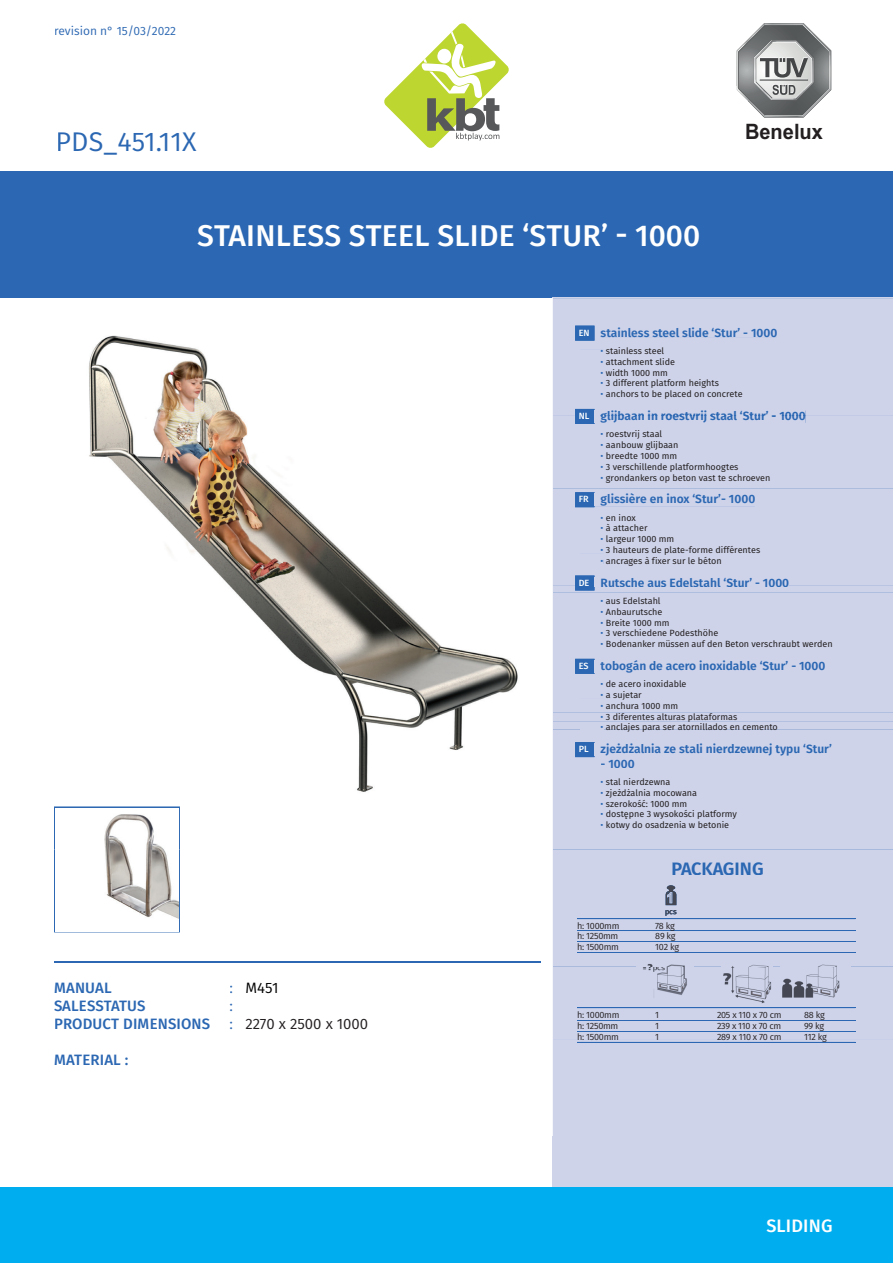
<style>
.page{position:relative;width:893px;height:1263px;background:#fff}
.page>*{position:absolute;margin:0;border:0;box-sizing:border-box;transform-origin:0 0}
.t1{font:500 30px "Fira Sans";letter-spacing:.01em;color:#fff}
.t2{font:27px "Fira Sans";color:#2b67b2}
.t3{font:700 21.3px "Arial";color:#231f20;scale:.94 1}
.t4{font:600 18px "Fira Sans";color:#2b67b2}
.t5{font:500 18px "Fira Sans";letter-spacing:.01em;color:#fff}
.t6{font:500 15px "Fira Sans";letter-spacing:.01em;color:#2b67b2}
.t7{font:15px "Fira Sans";color:#231f20}
.t8{font:15px "Fira Sans";color:#000}
.t9{font:15px "Fira Sans";color:#2b67b2}
.t10{font:700 14.4px "Arial";color:#ced3ea}
.t11{font:600 12px "Fira Sans";color:#2b67b2}
.t12{font:12px "Fira Sans";color:#2b67b2}
.t13{font:9.15px "Fira Sans";letter-spacing:-.03em;color:#231f20}
.t14{font:9px "Fira Sans";color:#231f20}
.t15{font:500 9px "Fira Sans";color:#fff}
.s1{font-weight:500;font-size:9px}
.s2{color:#2b67b2}
</style>
<div class="page">
<div style="left:0;top:178px;width:893px;height:120px;background:#2b67b2"></div>
<div style="left:0;top:82px;width:893px;height:120px;background:#2b67b2"></div>
<div style="left:0;top:1187px;width:893px;height:76px;background:#00aeef"></div>
<div style="left:0;top:0;width:893px;height:170px;background:#fff"></div>
<div style="left:553px;top:1136px;width:340px;height:8px;background:#ced3ea"></div>
<div style="left:553px;top:1144px;width:340px;height:42px;background:#ced3ea"></div>
<hr style="left:54px;top:962px;width:487px;height:1px;background:#2b67b2">
<svg style="left:54px;top:806px;width:126px;height:126px"></svg>
<div style="left:553px;top:298px;width:340px;height:838px;background:#ced3ea"></div>
<img style="left:637px;top:961px;width:56px;height:42px">
<img style="left:721px;top:961px;width:52px;height:42px">
<img style="left:780px;top:961px;width:70px;height:40px">
<img style="left:89px;top:335px;width:429px;height:457px">
<img style="left:56px;top:808px;width:123px;height:123px">
<svg style="left:384px;top:23px;width:125px;height:125px"></svg>
<svg style="left:737px;top:23px;width:94px;height:95px"></svg>
<h3 class="t12" style="left:54px;top:23px;width:124px">revision n° 15/03/2022</h3>
<h2 class="t2" style="left:55px;top:123px;width:143px">PDS_451.11X</h2>
<h1 class="t1" style="left:197px;top:214px;width:505px">STAINLESS STEEL SLIDE ‘STUR’ - 1000</h1>
<h3 class="t3" style="left:745px;top:117px;width:84px">Benelux</h3>
<h3 class="t11" style="left:584px;top:324px;width:195px"><span class="s1">S</span> stainless steel slide ‘Stur’ - 1000</h3>
<p class="t14" style="left:601px;top:345px;width:65px"><span class="s2">•</span> stainless steel</p>
<p class="t14" style="left:601px;top:355px;width:76px"><span class="s2">•</span> attachment slide</p>
<p class="t14" style="left:601px;top:366px;width:69px"><span class="s2">•</span> width 1000 mm</p>
<p class="t14" style="left:601px;top:377px;width:120px"><span class="s2">•</span> 3 different platform heights</p>
<p class="t14" style="left:601px;top:388px;width:143px"><span class="s2">•</span> anchors to be placed on concrete</p>
<h3 class="t11" style="left:579px;top:408px;width:228px"><span class="s1">ES</span> glijbaan in roestvrij staal ‘Stur’ - 1000</h3>
<p class="t14" style="left:601px;top:428px;width:63px"><span class="s2">•</span> roestvrij staal</p>
<p class="t14" style="left:601px;top:439px;width:79px"><span class="s2">•</span> aanbouw glijbaan</p>
<p class="t14" style="left:601px;top:449px;width:78px"><span class="s2">•</span> breedte 1000 mm</p>
<p class="t14" style="left:601px;top:460px;width:139px"><span class="s2">•</span> 3 verschillende platformhoogtes</p>
<p class="t14" style="left:601px;top:471px;width:171px"><span class="s2">•</span> grondankers op beton vast te schroeven</p>
<h3 class="t11" style="left:579px;top:491px;width:178px"><span class="s1">ES</span> glissière en inox ‘Stur’- 1000</h3>
<p class="t14" style="left:601px;top:511px;width:37px"><span class="s2">•</span> en inox</p>
<p class="t14" style="left:601px;top:522px;width:48px"><span class="s2">•</span> à attacher</p>
<p class="t14" style="left:601px;top:533px;width:75px"><span class="s2">•</span> largeur 1000 mm</p>
<p class="t14" style="left:601px;top:544px;width:161px"><span class="s2">•</span> 3 hauteurs de plate-forme différentes</p>
<p class="t14" style="left:601px;top:554px;width:123px"><span class="s2">•</span> ancrages à fixer sur le béton</p>
<h3 class="t11" style="left:579px;top:574px;width:212px"><span class="s1">ES</span> Rutsche aus Edelstahl ‘Stur’ - 1000</h3>
<p class="t14" style="left:601px;top:594px;width:61px"><span class="s2">•</span> aus Edelstahl</p>
<p class="t14" style="left:601px;top:605px;width:63px"><span class="s2">•</span> Anbaurutsche</p>
<p class="t14" style="left:601px;top:616px;width:70px"><span class="s2">•</span> Breite 1000 mm</p>
<p class="t14" style="left:601px;top:627px;width:119px"><span class="s2">•</span> 3 verschiedene Podesthöhe</p>
<p class="t14" style="left:601px;top:638px;width:234px"><span class="s2">•</span> Bodenanker müssen auf den Beton verschraubt werden</p>
<h3 class="t11" style="left:601px;top:657px;width:226px">tobogán de acero inoxidable ‘Stur’ - 1000</h3>
<p class="t14" style="left:601px;top:678px;width:87px"><span class="s2">•</span> de acero inoxidable</p>
<p class="t14" style="left:601px;top:688px;width:43px"><span class="s2">•</span> a sujetar</p>
<p class="t14" style="left:601px;top:699px;width:79px"><span class="s2">•</span> anchura 1000 mm</p>
<p class="t14" style="left:601px;top:710px;width:138px"><span class="s2">•</span> 3 diferentes alturas plataformas</p>
<p class="t14" style="left:601px;top:721px;width:179px"><span class="s2">•</span> anclajes para ser atornillados en cemento</p>
<h3 class="t11" style="left:579px;top:741px;width:255px"><span class="s1">ES</span> zjeżdżalnia ze stali nierdzewnej typu ‘Stur’</h3>
<h3 class="t11" style="left:601px;top:755px;width:36px">- 1000</h3>
<p class="t14" style="left:601px;top:775px;width:71px"><span class="s2">•</span> stal nierdzewna</p>
<p class="t14" style="left:601px;top:786px;width:98px"><span class="s2">•</span> zjeżdżalnia mocowana</p>
<p class="t14" style="left:601px;top:797px;width:88px"><span class="s2">•</span> szerokość: 1000 mm</p>
<p class="t14" style="left:601px;top:808px;width:138px"><span class="s2">•</span> dostępne 3 wysokości platformy</p>
<p class="t14" style="left:601px;top:819px;width:130px"><span class="s2">•</span> kotwy do osadzenia w betonie</p>
<h3 class="t4" style="left:671px;top:856px;width:94px">PACKAGING</h3>
<p class="t15" style="left:579px;top:326px;width:12px">EN</p>
<p class="t15" style="left:579px;top:410px;width:12px">NL</p>
<p class="t15" style="left:579px;top:493px;width:11px">FR</p>
<p class="t15" style="left:579px;top:576px;width:12px">DE</p>
<p class="t15" style="left:579px;top:659px;width:11px">ES</p>
<p class="t15" style="left:579px;top:743px;width:11px">PL</p>
<h3 class="t10" style="left:666px;top:888px;width:9px">1</h3>
<h3 class="t6" style="left:54px;top:977px;width:59px">MANUAL</h3>
<h3 class="t9" style="left:230px;top:977px;width:5px">:</h3>
<h3 class="t6" style="left:54px;top:995px;width:93px">SALESSTATUS</h3>
<h3 class="t9" style="left:229px;top:995px;width:5px">:</h3>
<h3 class="t6" style="left:54px;top:1013px;width:158px">PRODUCT DIMENSIONS</h3>
<h3 class="t9" style="left:229px;top:1013px;width:5px">:</h3>
<h3 class="t6" style="left:54px;top:1049px;width:76px">MATERIAL :</h3>
<h3 class="t8" style="left:245px;top:977px;width:35px">M451</h3>
<h3 class="t7" style="left:245px;top:1013px;width:124px">2270 x 2500 x 1000</h3>
<p class="t13" style="left:577px;top:919px;width:44px">h: 1000mm</p>
<p class="t13" style="left:655px;top:919px;width:21px">78 kg</p>
<p class="t13" style="left:577px;top:930px;width:43px">h: 1250mm</p>
<p class="t13" style="left:655px;top:930px;width:22px">89 kg</p>
<p class="t13" style="left:577px;top:941px;width:43px">h: 1500mm</p>
<p class="t13" style="left:655px;top:941px;width:25px">102 kg</p>
<p class="t13" style="left:577px;top:1008px;width:44px">h: 1000mm</p>
<p class="t13" style="left:655px;top:1008px;width:5px">1</p>
<p class="t13" style="left:717px;top:1008px;width:66px">205 x 110 x 70 cm</p>
<p class="t13" style="left:804px;top:1008px;width:22px">88 kg</p>
<p class="t13" style="left:577px;top:1019px;width:43px">h: 1250mm</p>
<p class="t13" style="left:655px;top:1019px;width:5px">1</p>
<p class="t13" style="left:717px;top:1019px;width:66px">239 x 110 x 70 cm</p>
<p class="t13" style="left:804px;top:1019px;width:22px">99 kg</p>
<p class="t13" style="left:577px;top:1030px;width:43px">h: 1500mm</p>
<p class="t13" style="left:655px;top:1030px;width:5px">1</p>
<p class="t13" style="left:717px;top:1030px;width:66px">289 x 110 x 70 cm</p>
<p class="t13" style="left:804px;top:1030px;width:24px">112 kg</p>
<h3 class="t5" style="left:766px;top:1213px;width:68px">SLIDING</h3>
</div>
